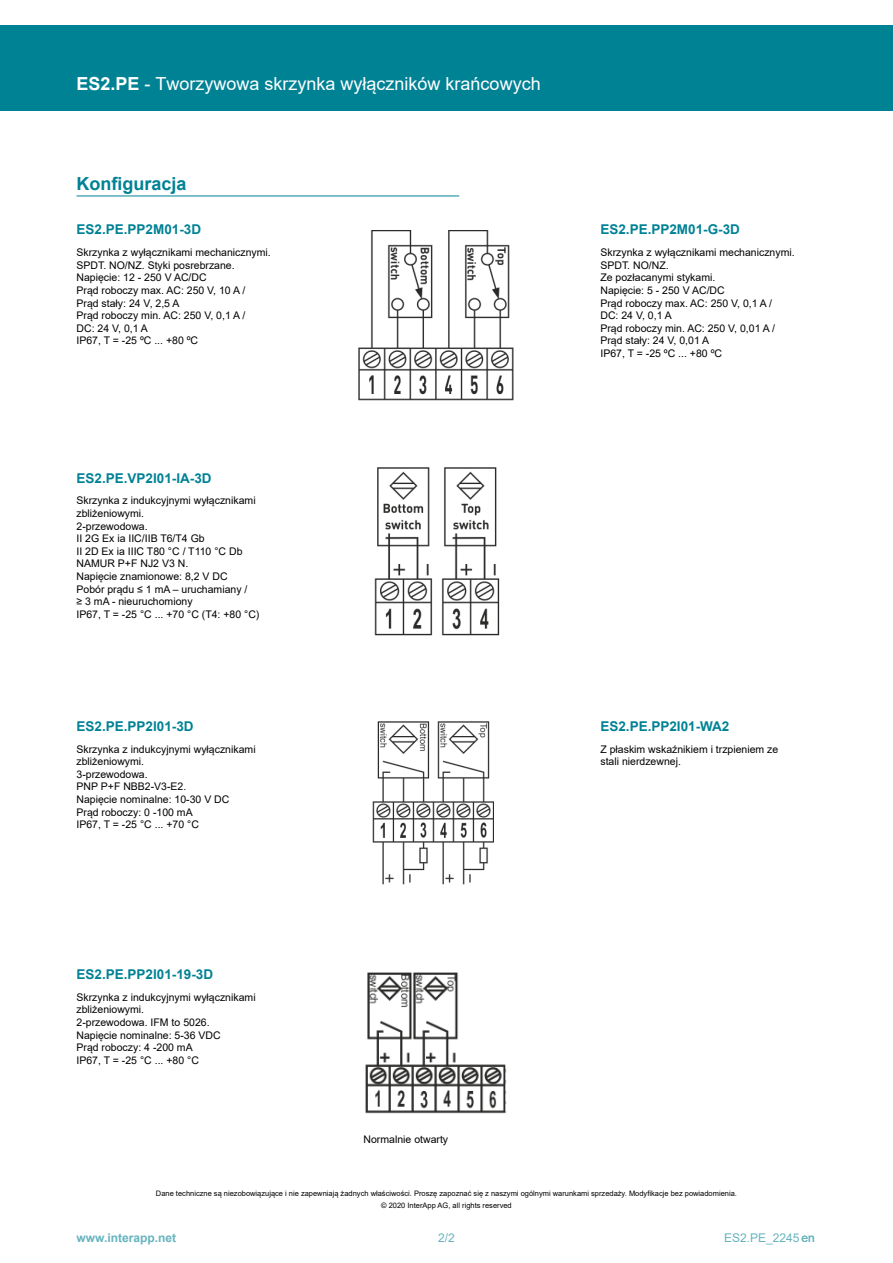
<style>
.page{position:relative;width:893px;height:1263px;background:#fff}
.page>*{position:absolute;margin:0;border:0;box-sizing:border-box;transform-origin:0 0}
.t1{font:18px "Arial";color:#fff}
.t2{font:700 18px "Arial";color:#008295}
.t3{font:700 13.5px "Arial";color:#008295}
.t4{font:12px "Arial";color:#66b4bf}
.t5{font:700 12px "Arial";color:#66b4bf}
.t6{font:10.5px/12.6px "Arial";color:#000}
.t7{font:7.5px "Arial";color:#000}
.s1{font-weight:700}
</style>
<div class="page">
<div style="left:0;top:26px;width:893px;height:85px;background:#008295"></div>
<img style="left:358px;top:230px;width:155px;height:170px">
<img style="left:374px;top:468px;width:126px;height:168px">
<img style="left:372px;top:722px;width:121px;height:163px">
<img style="left:365px;top:973px;width:142px;height:141px">
<hr style="left:77px;top:196px;width:382px;height:1px;background:#008295">
<h1 class="t1" style="left:77px;top:71px;width:466px"><span class="s1">ES2.PE</span> - Tworzywowa skrzynka wyłączników krańcowych</h1>
<h1 class="t2" style="left:77px;top:171px;width:112px">Konfiguracja</h1>
<p class="t3" style="left:77px;top:220px;width:126px">ES2.PE.PP2M01-3D</p>
<p class="t6" style="left:77px;top:246px;width:196px">Skrzynka z wyłącznikami mechanicznymi.<br>SPDT. NO/NZ. Styki posrebrzane.<br>Napięcie: 12 - 250 V AC/DC<br>Prąd roboczy max. AC: 250 V, 10 A /<br>Prąd stały: 24 V, 2,5 A<br>Prąd roboczy min. AC: 250 V, 0,1 A /<br>DC: 24 V, 0,1 A<br>IP67, T = -25 ºC ... +80 ºC</p>
<p class="t3" style="left:77px;top:468px;width:137px">ES2.PE.VP2I01-IA-3D</p>
<p class="t6" style="left:77px;top:494px;width:184px">Skrzynka z indukcyjnymi wyłącznikami zbliżeniowymi.<br>2-przewodowа.<br>II 2G Ex ia IIC/IIB T6/T4 Gb<br>II 2D Ex ia IIIC T80 °C / T110 °C Db<br>NAMUR P+F NJ2 V3 N.<br>Napięcie znamionowe: 8,2 V DC<br>Pobór prądu ≤ 1 mA – uruchamiany /<br>≥ 3 mA - nieuruchomiony<br>IP67, T = -25 °C ... +70 °C (T4: +80 °C)</p>
<p class="t3" style="left:77px;top:716px;width:119px">ES2.PE.PP2I01-3D</p>
<p class="t6" style="left:77px;top:742px;width:181px">Skrzynka z indukcyjnymi wyłącznikami zbliżeniowymi.<br>3-przewodowа.<br>PNP P+F NBB2-V3-E2.<br>Napięcie nominalne: 10-30 V DC<br>Prąd roboczy: 0 -100 mA<br>IP67, T = -25 °C ... +70 °C</p>
<p class="t3" style="left:77px;top:964px;width:138px">ES2.PE.PP2I01-19-3D</p>
<p class="t6" style="left:77px;top:991px;width:181px">Skrzynka z indukcyjnymi wyłącznikami zbliżeniowymi.<br>2-przewodowа. IFM to 5026.<br>Napięcie nominalne: 5-36 VDC<br>Prąd roboczy: 4 -200 mA<br>IP67, T = -25 °C ... +80 °C</p>
<p class="t6" style="left:364px;top:1133px;width:86px">Normalnie otwarty</p>
<p class="t3" style="left:600px;top:220px;width:141px">ES2.PE.PP2M01-G-3D</p>
<p class="t6" style="left:600px;top:246px;width:196px">Skrzynka z wyłącznikami mechanicznymi.<br>SPDT. NO/NZ.<br>Ze pozłacanymi stykami.<br>Napięcie: 5 - 250 V AC/DC<br>Prąd roboczy max. AC: 250 V, 0,1 A /<br>DC: 24 V, 0,1 A<br>Prąd roboczy min. AC: 250 V, 0,01 A /<br>Prąd stały: 24 V, 0,01 A<br>IP67, T = -25 ºC ... +80 ºC</p>
<p class="t3" style="left:600px;top:716px;width:131px">ES2.PE.PP2I01-WA2</p>
<p class="t6" style="left:600px;top:742px;width:179px">Z płaskim wskaźnikiem i trzpieniem ze stali nierdzewnej.</p>
<p class="t7" style="left:156px;top:1188px;width:582px">Dane techniczne są niezobowiązujące i nie zapewniają żadnych właściwości. Proszę zapoznać się z naszymi ogólnymi warunkami sprzedaży. Modyfikacje bez powiadomienia.</p>
<p class="t5" style="left:77px;top:1229px;width:101px">www.interapp.net</p>
<p class="t7" style="left:381px;top:1200px;width:132px">© 2020 InterApp AG, all rights reserved</p>
<p class="t4" style="left:438px;top:1229px;width:18px">2/2</p>
<p class="t4" style="left:724px;top:1229px;width:92px">ES2.PE_2245 en</p>
</div>
